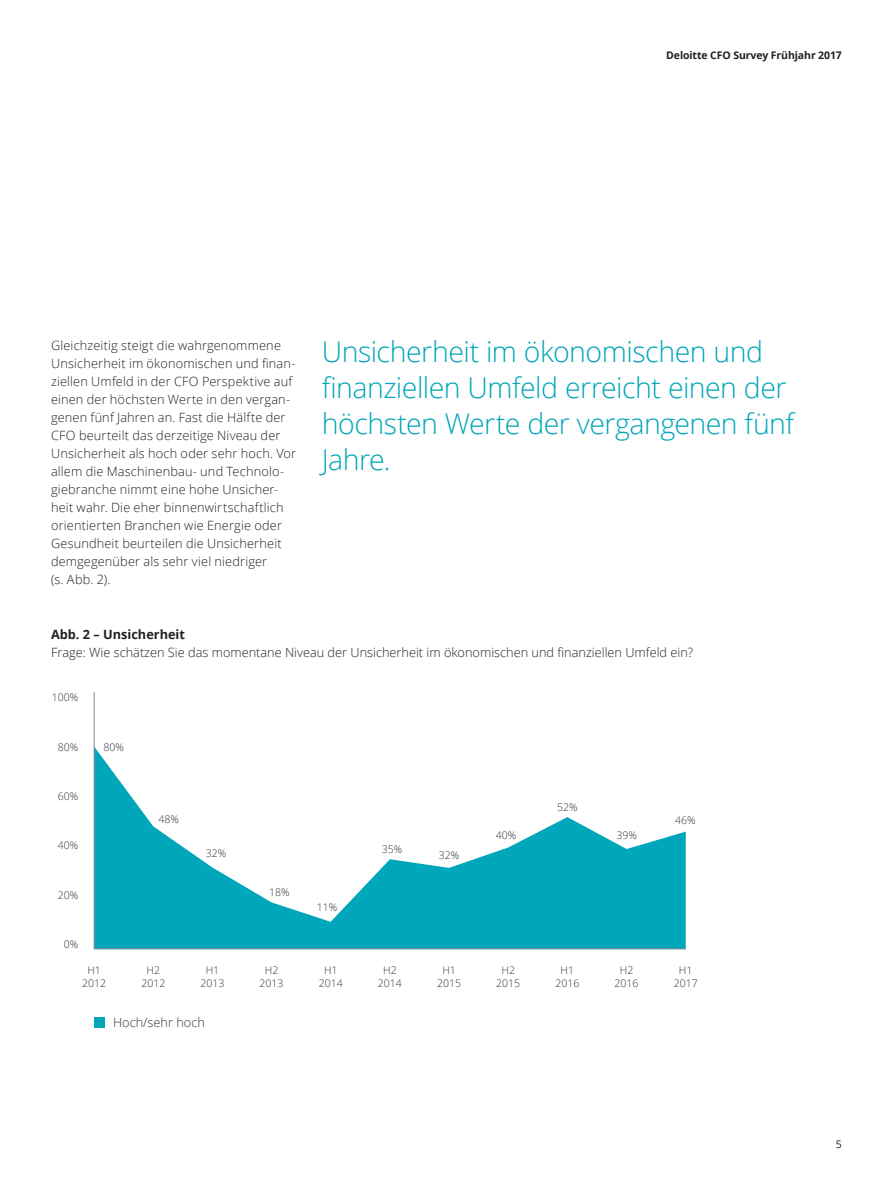
<style>
.page{position:relative;width:893px;height:1191px;background:#fff}
.page>*{position:absolute;margin:0;border:0;box-sizing:border-box;transform-origin:0 0}
.t1{font:300 28.5px/36px "Open Sans";letter-spacing:-.02em;color:#00a6b9}
.t2{font:300 12.75px/18px "Open Sans";letter-spacing:.01em;color:#231f20}
.t3{font:700 12.75px "Open Sans";color:#231f20}
.t4{font:300 12.75px "Open Sans";color:#323640}
.t5{font:300 10.5px/12.6px "Open Sans";color:#323640;text-align:center}
.t6{font:700 10.5px "Open Sans";letter-spacing:-.01em;color:#231f20}
.t7{font:10.5px "Open Sans";color:#231f20}
</style>
<div class="page">
<svg style="left:95px;top:748px;width:591px;height:201px"></svg>
<hr style="left:94px;top:948px;width:591px;height:1px;background:#868a8e">
<hr style="left:94px;top:692px;width:1px;height:256px;background:#868a8e">
<div style="left:94px;top:1017px;width:11px;height:11px;background:#00a6b9"></div>
<p class="t6" style="left:666px;top:48px;width:177px">Deloitte CFO Survey Frühjahr 2017</p>
<p class="t2" style="left:51px;top:336px;width:247px">Gleichzeitig steigt die wahrgenommene Unsicherheit im ökonomischen und finan&shy;ziellen Umfeld in der CFO Perspektive auf einen der höchsten Werte in den vergan&shy;genen fünf Jahren an. Fast die Hälfte der CFO beurteilt das derzeitige Niveau der Unsicherheit als hoch oder sehr hoch. Vor allem die Maschinenbau- und Technolo&shy;giebranche nimmt eine hohe Unsicher&shy;heit wahr. Die eher binnenwirtschaftlich orientierten Branchen wie Energie oder Gesundheit beurteilen die Unsicherheit demgegenüber als sehr viel niedriger<br>(s. Abb. 2).</p>
<h1 class="t1" style="left:322px;top:333px;width:474px">Unsicherheit im ökonomischen und finanziellen Umfeld erreicht einen der höchsten Werte der vergangenen fünf<br>Jahre.</h1>
<p class="t3" style="left:51px;top:625px;width:135px">Abb. 2 – Unsicherheit</p>
<p class="t2" style="left:51px;top:643px;width:644px">Frage: Wie schätzen Sie das momentane Niveau der Unsicherheit im ökonomischen und finanziellen Umfeld ein?</p>
<p class="t5" style="left:52px;top:690px;width:28px">100%</p>
<p class="t5" style="left:58px;top:740px;width:22px">80%</p>
<p class="t5" style="left:58px;top:789px;width:22px">60%</p>
<p class="t5" style="left:58px;top:839px;width:22px">40%</p>
<p class="t5" style="left:58px;top:888px;width:22px">20%</p>
<p class="t5" style="left:64px;top:938px;width:16px">0%</p>
<p class="t5" style="left:104px;top:740px;width:22px">80%</p>
<p class="t5" style="left:158px;top:813px;width:22px">48%</p>
<p class="t5" style="left:206px;top:846px;width:22px">32%</p>
<p class="t5" style="left:269px;top:885px;width:22px">18%</p>
<p class="t5" style="left:317px;top:901px;width:22px">11%</p>
<p class="t5" style="left:382px;top:842px;width:22px">35%</p>
<p class="t5" style="left:439px;top:849px;width:22px">32%</p>
<p class="t5" style="left:496px;top:828px;width:22px">40%</p>
<p class="t5" style="left:557px;top:800px;width:22px">52%</p>
<p class="t5" style="left:616px;top:828px;width:22px">39%</p>
<p class="t5" style="left:675px;top:813px;width:22px">46%</p>
<p class="t5" style="left:82px;top:963px;width:25px">H1<br>2012</p>
<p class="t5" style="left:141px;top:963px;width:25px">H2<br>2012</p>
<p class="t5" style="left:200px;top:963px;width:25px">H1<br>2013</p>
<p class="t5" style="left:260px;top:963px;width:25px">H2<br>2013</p>
<p class="t5" style="left:319px;top:963px;width:25px">H1<br>2014</p>
<p class="t5" style="left:378px;top:963px;width:25px">H2<br>2014</p>
<p class="t5" style="left:437px;top:963px;width:25px">H1<br>2015</p>
<p class="t5" style="left:496px;top:963px;width:25px">H2<br>2015</p>
<p class="t5" style="left:555px;top:963px;width:25px">H1<br>2016</p>
<p class="t5" style="left:615px;top:963px;width:25px">H2<br>2016</p>
<p class="t5" style="left:674px;top:963px;width:25px">H1<br>2017</p>
<p class="t4" style="left:113px;top:1013px;width:93px">Hoch/sehr hoch</p>
<p class="t7" style="left:836px;top:1137px;width:8px">5</p>
</div>
